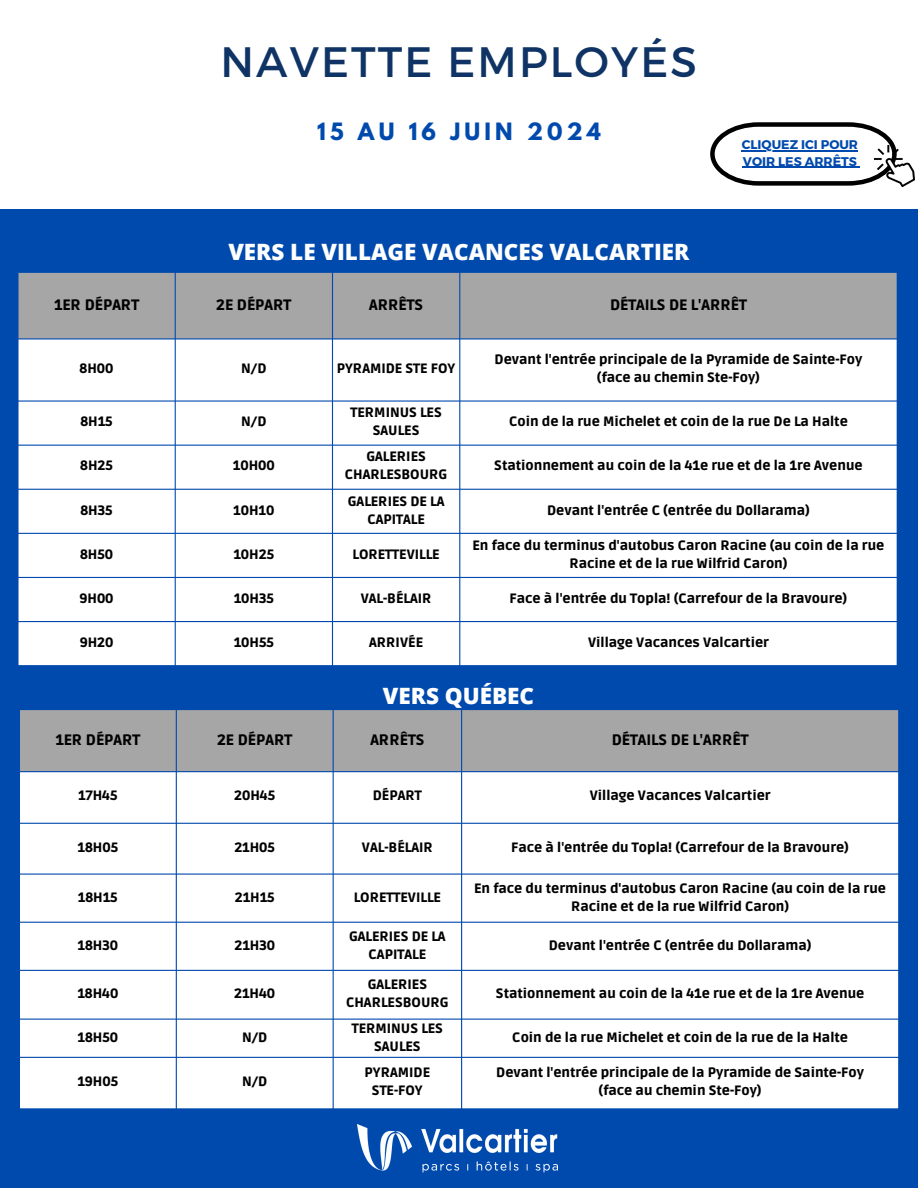
<style>
.page{position:relative;width:918px;height:1188px;background:#004aad}
.page>*{position:absolute;margin:0;border:0;box-sizing:border-box;transform-origin:0 0}
.t1{font:42.45px "Montserrat";letter-spacing:.05em;color:#0e3364}
.t2{font:800 22.5px "Open Sans";color:#fff}
.t3{font:700 21.15px "League Spartan";letter-spacing:.2em;color:#004aad}
.t4{font:900 15px "Ruda";color:#000}
.t5{font:900 13.5px/18px "Ruda";color:#000;text-align:center}
.t6{font:700 12.6px/16.8px "Montserrat";color:#004aad}
</style>
<div class="page">
<div style="left:19px;top:273px;width:878px;height:65px;background:#a6a6a6"></div>
<div style="left:19px;top:340px;width:878px;height:325px;background:#fff"></div>
<img style="left:358px;top:1124px;width:200px;height:49px">
<div style="left:0;top:0;width:918px;height:209px;background:#fff"></div>
<svg style="left:710px;top:122px;width:185px;height:64px"></svg>
<img style="left:874px;top:146px;width:41px;height:40px">
<div style="left:20px;top:710px;width:878px;height:61px;background:#a6a6a6"></div>
<div style="left:20px;top:772px;width:878px;height:336px;background:#fff"></div>
<p class="t1" style="left:220px;top:34px;width:478px">NAVETTE EMPLOYÉS</p>
<p class="t3" style="left:317px;top:121px;width:285px">15 AU 16 JUIN 2024</p>
<p class="t2" style="left:228px;top:236px;width:463px">VERS LE VILLAGE VACANCES VALCARTIER</p>
<h2 class="t6" style="left:742px;top:136px;width:118px">CLIQUEZ ICI POUR<br>VOIR LES ARRÊTS</h2>
<h1 class="t4" style="left:54px;top:296px;width:87px">1ER DÉPART</h1>
<h2 class="t4" style="left:216px;top:296px;width:77px">2E DÉPART</h2>
<p class="t4" style="left:369px;top:296px;width:55px">ARRÊTS</p>
<p class="t4" style="left:610px;top:296px;width:138px">DÉTAILS DE L'ARRÊT</p>
<h2 class="t5" style="left:80px;top:360px;width:35px">8H00</h2>
<p class="t5" style="left:241px;top:360px;width:27px">N/D</p>
<p class="t5" style="left:337px;top:360px;width:120px">PYRAMIDE STE FOY</p>
<p class="t5" style="left:495px;top:351px;width:369px">Devant l'entrée principale de la Pyramide de Sainte-Foy</p>
<p class="t5" style="left:597px;top:369px;width:165px">(face au chemin Ste-Foy)</p>
<p class="t5" style="left:80px;top:413px;width:34px">8H15</p>
<p class="t5" style="left:241px;top:413px;width:27px">N/D</p>
<p class="t5" style="left:350px;top:404px;width:93px">TERMINUS LES<br>SAULES</p>
<p class="t5" style="left:509px;top:413px;width:340px">Coin de la rue Michelet et coin de la rue De La Halte</p>
<p class="t5" style="left:80px;top:457px;width:34px">8H25</p>
<p class="t5" style="left:233px;top:457px;width:43px">10H00</p>
<p class="t5" style="left:345px;top:448px;width:104px">GALERIES<br>CHARLESBOURG</p>
<p class="t5" style="left:494px;top:457px;width:370px">Stationnement au coin de la 41e rue et de la 1re Avenue</p>
<p class="t5" style="left:80px;top:501px;width:34px">8H35</p>
<p class="t5" style="left:233px;top:501px;width:43px">10H10</p>
<p class="t5" style="left:348px;top:492px;width:98px">GALERIES DE LA<br>CAPITALE</p>
<p class="t5" style="left:547px;top:501px;width:264px">Devant l'entrée C (entrée du Dollarama)</p>
<p class="t5" style="left:80px;top:545px;width:35px">8H50</p>
<p class="t5" style="left:234px;top:545px;width:42px">10H25</p>
<p class="t5" style="left:353px;top:545px;width:89px">LORETTEVILLE</p>
<p class="t5" style="left:472px;top:536px;width:413px">En face du terminus d'autobus Caron Racine (au coin de la rue<br>Racine et de la rue Wilfrid Caron)</p>
<p class="t5" style="left:80px;top:590px;width:36px">9H00</p>
<p class="t5" style="left:234px;top:590px;width:42px">10H35</p>
<p class="t5" style="left:361px;top:590px;width:72px">VAL-BÉLAIR</p>
<p class="t5" style="left:510px;top:590px;width:339px">Face à l'entrée du Topla! (Carrefour de la Bravoure)</p>
<p class="t5" style="left:80px;top:634px;width:35px">9H20</p>
<p class="t5" style="left:234px;top:634px;width:42px">10H55</p>
<p class="t5" style="left:369px;top:634px;width:55px">ARRIVÉE</p>
<p class="t5" style="left:588px;top:634px;width:182px">Village Vacances Valcartier</p>
<p class="t2" style="left:383px;top:680px;width:153px">VERS QUÉBEC</p>
<p class="t4" style="left:55px;top:731px;width:87px">1ER DÉPART</p>
<p class="t4" style="left:217px;top:731px;width:77px">2E DÉPART</p>
<p class="t4" style="left:370px;top:731px;width:55px">ARRÊTS</p>
<p class="t4" style="left:612px;top:731px;width:138px">DÉTAILS DE L'ARRÊT</p>
<p class="t5" style="left:78px;top:787px;width:41px">17H45</p>
<p class="t5" style="left:234px;top:787px;width:42px">20H45</p>
<p class="t5" style="left:373px;top:787px;width:50px">DÉPART</p>
<p class="t5" style="left:590px;top:787px;width:182px">Village Vacances Valcartier</p>
<p class="t5" style="left:78px;top:839px;width:42px">18H05</p>
<p class="t5" style="left:234px;top:839px;width:42px">21H05</p>
<p class="t5" style="left:362px;top:839px;width:72px">VAL-BÉLAIR</p>
<p class="t5" style="left:511px;top:839px;width:339px">Face à l'entrée du Topla! (Carrefour de la Bravoure)</p>
<p class="t5" style="left:78px;top:888px;width:41px">18H15</p>
<p class="t5" style="left:235px;top:888px;width:41px">21H15</p>
<p class="t5" style="left:354px;top:888px;width:89px">LORETTEVILLE</p>
<p class="t5" style="left:474px;top:879px;width:413px">En face du terminus d'autobus Caron Racine (au coin de la rue<br>Racine et de la rue Wilfrid Caron)</p>
<p class="t5" style="left:78px;top:937px;width:42px">18H30</p>
<p class="t5" style="left:234px;top:937px;width:42px">21H30</p>
<p class="t5" style="left:349px;top:928px;width:98px">GALERIES DE LA<br>CAPITALE</p>
<p class="t5" style="left:549px;top:937px;width:264px">Devant l'entrée C (entrée du Dollarama)</p>
<p class="t5" style="left:77px;top:985px;width:42px">18H40</p>
<p class="t5" style="left:234px;top:985px;width:43px">21H40</p>
<p class="t5" style="left:346px;top:976px;width:104px">GALERIES<br>CHARLESBOURG</p>
<p class="t5" style="left:496px;top:985px;width:370px">Stationnement au coin de la 41e rue et de la 1re Avenue</p>
<p class="t5" style="left:78px;top:1029px;width:42px">18H50</p>
<p class="t5" style="left:242px;top:1029px;width:27px">N/D</p>
<p class="t5" style="left:352px;top:1020px;width:93px">TERMINUS LES<br>SAULES</p>
<p class="t5" style="left:512px;top:1029px;width:337px">Coin de la rue Michelet et coin de la rue de la Halte</p>
<p class="t5" style="left:78px;top:1073px;width:42px">19H05</p>
<p class="t5" style="left:242px;top:1073px;width:27px">N/D</p>
<p class="t5" style="left:496px;top:1064px;width:369px">Devant l'entrée principale de la Pyramide de Sainte-Foy</p>
<p class="t5" style="left:599px;top:1082px;width:165px">(face au chemin Ste-Foy)</p>
<p class="t5" style="left:365px;top:1064px;width:67px">PYRAMIDE</p>
<p class="t5" style="left:372px;top:1082px;width:52px">STE-FOY</p>
</div>
